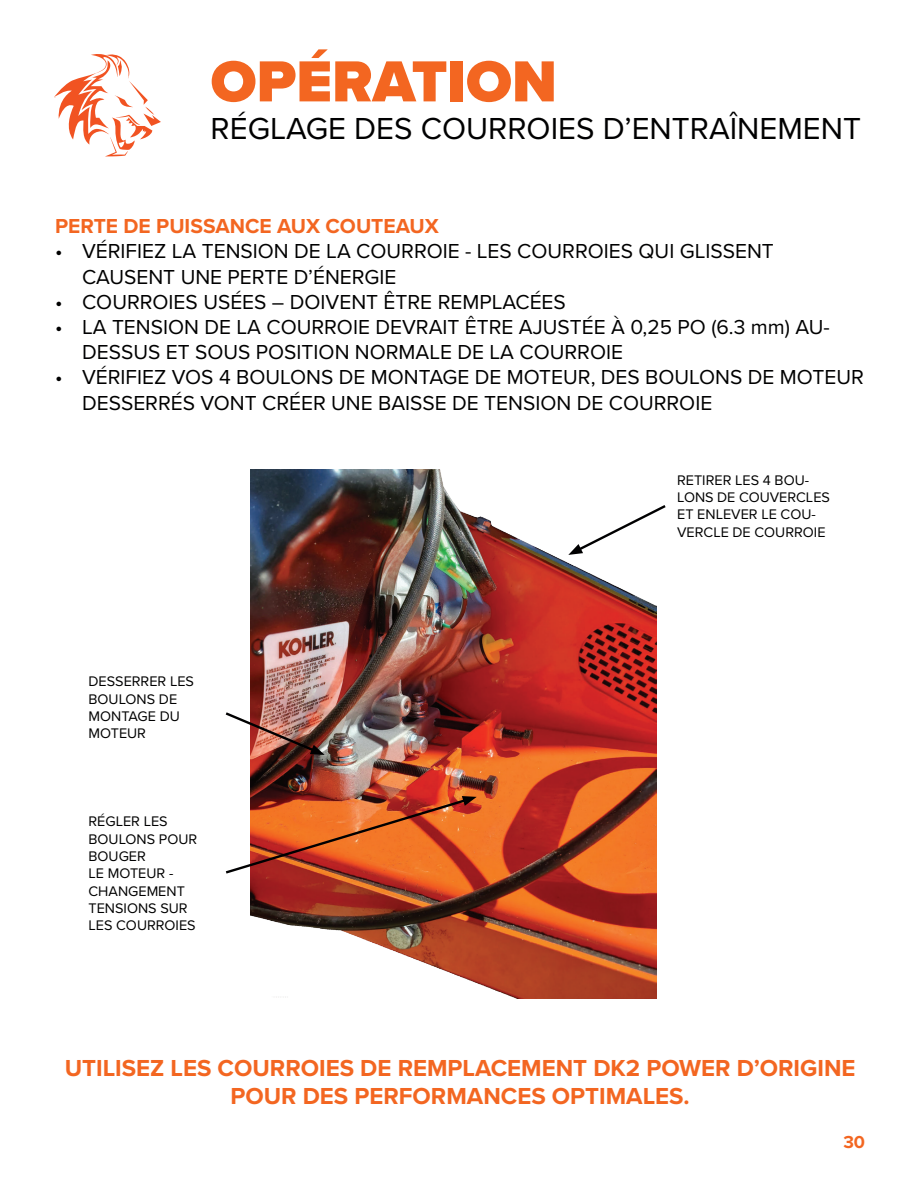
<style>
.page{position:relative;width:918px;height:1188px;background:#fff}
.page>*{position:absolute;margin:0;border:0;box-sizing:border-box;transform-origin:0 0}
.t1{font:900 60px "Proxima Nova";color:#f36621}
.t2{font:31.5px "Proxima Nova";color:#000001}
.t3{font:700 24px/28.8px "Proxima Nova";color:#f36621;text-align:center}
.t4{font:21px/25.2px "Proxima Nova";color:#000001}
.t5{font:700 21px "Proxima Nova";color:#f36621}
.t6{font:700 18px "Proxima Nova";color:#f36621}
.t7{font:14.4px/17.2px "Proxima Nova";color:#000001}
</style>
<div class="page">
<svg style="left:54px;top:54px;width:107px;height:102px"></svg>
<img style="left:251px;top:470px;width:406px;height:528px">
<svg style="left:568px;top:503px;width:98px;height:52px"></svg>
<img style="left:225px;top:710px;width:100px;height:45px">
<svg style="left:225px;top:796px;width:252px;height:79px;background:#d66b3c"></svg>
<p class="t1" style="left:211px;top:37px;width:348px">OPÉRATION</p>
<p class="t2" style="left:211px;top:105px;width:652px">RÉGLAGE DES COURROIES D’ENTRAÎNEMENT</p>
<p class="t5" style="left:55px;top:211px;width:385px">PERTE DE PUISSANCE AUX COUTEAUX</p>
<p class="t4" style="left:82px;top:238px;width:693px;text-indent:-27px">• VÉRIFIEZ LA TENSION DE LA COURROIE - LES COURROIES QUI GLISSENT<br>CAUSENT UNE PERTE D’ÉNERGIE</p>
<p class="t4" style="left:55px;top:288px;width:512px">• COURROIES USÉES – DOIVENT ÊTRE REMPLACÉES</p>
<p class="t4" style="left:82px;top:314px;width:749px;text-indent:-27px">• LA TENSION DE LA COURROIE DEVRAIT ÊTRE AJUSTÉE À 0,25 PO (6.3 mm) AU-<br>DESSUS ET SOUS POSITION NORMALE DE LA COURROIE</p>
<p class="t4" style="left:82px;top:364px;width:783px;text-indent:-27px">• VÉRIFIEZ VOS 4 BOULONS DE MONTAGE DE MOTEUR, DES BOULONS DE MOTEUR<br>DESSERRÉS VONT CRÉER UNE BAISSE DE TENSION DE COURROIE</p>
<p class="t7" style="left:89px;top:672px;width:107px">DESSERRER LES<br>BOULONS DE<br>MONTAGE DU<br>MOTEUR</p>
<p class="t7" style="left:89px;top:812px;width:110px">RÉGLER LES<br>BOULONS POUR<br>BOUGER</p>
<p class="t7" style="left:89px;top:864px;width:98px">LE MOTEUR -<br>CHANGEMENT</p>
<p class="t7" style="left:89px;top:899px;width:109px">TENSIONS SUR<br>LES COURROIES</p>
<p class="t7" style="left:677px;top:471px;width:154px">RETIRER LES 4 BOU-<br>LONS DE COUVERCLES<br>ET ENLEVER LE COU-<br>VERCLE DE COURROIE</p>
<p class="t3" style="left:65px;top:1053px;width:792px">UTILISEZ LES COURROIES DE REMPLACEMENT DK2 POWER D’ORIGINE<br>POUR DES PERFORMANCES OPTIMALES.</p>
<p class="t6" style="left:843px;top:1129px;width:23px">30</p>
</div>
